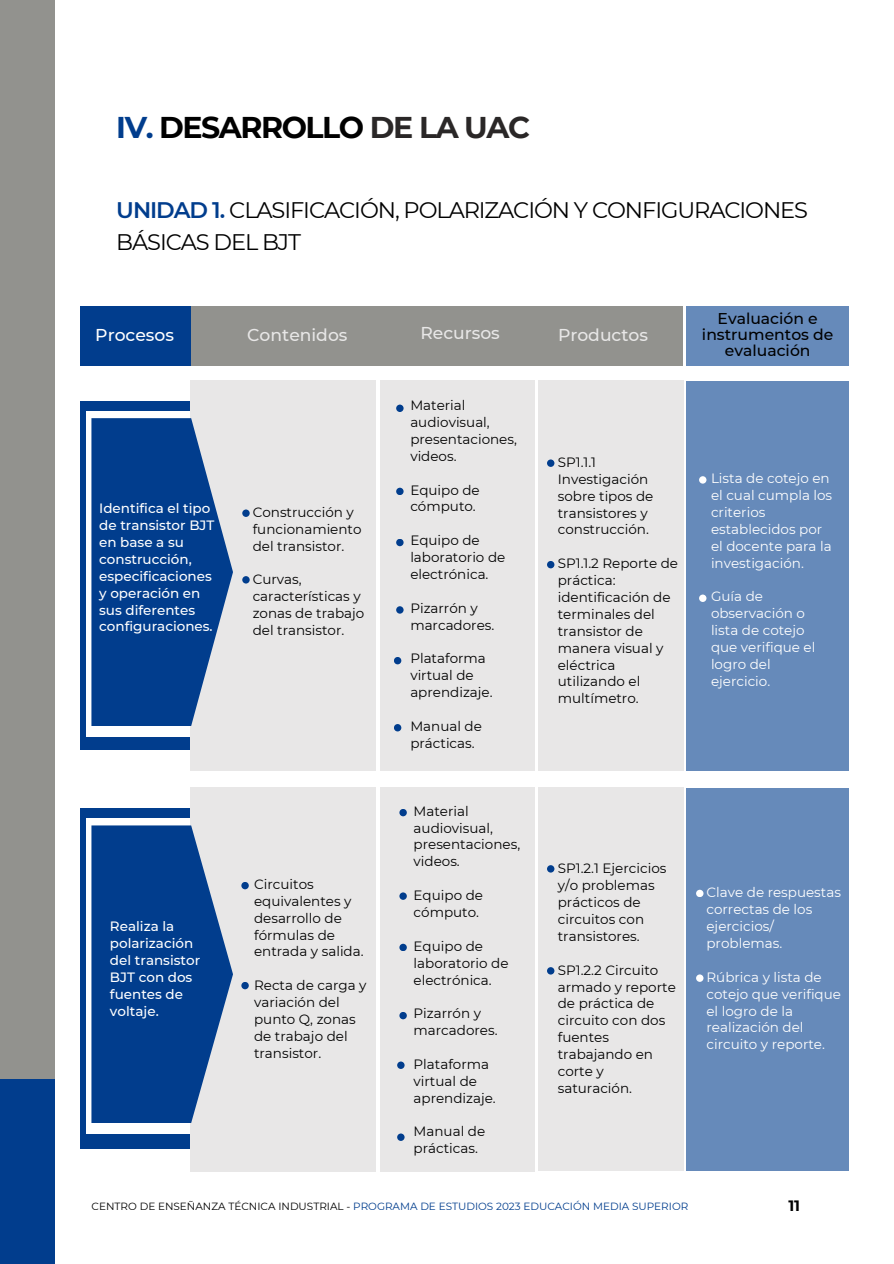
<style>
.page{position:relative;width:894px;height:1264px;background:#fff}
.page>*{position:absolute;margin:0;border:0;box-sizing:border-box;transform-origin:0 0}
.t1{font:700 30px "Montserrat";letter-spacing:-.05em;color:#000}
.t2{font:22.5px/31.5px "Montserrat";letter-spacing:-.05em;color:#000}
.t3{font:500 17.1px "Montserrat";color:#e8e7e7}
.t4{font:500 17.1px "Montserrat";color:#fff}
.t5{font:500 15.6px/15.8px "Montserrat";color:#000;text-align:center}
.t6{font:700 15px "Montserrat";color:#000}
.t7{font:13.5px/16.8px "Montserrat";color:#000}
.t8{font:13.5px/16.8px "Montserrat";color:#fff}
.t9{font:500 13.5px/16.8px "Montserrat";color:#fff}
.t10{font:10.5px "Montserrat";color:#013d8d}
.s1{color:#013d8d}
.s2{color:#2a2727}
.s3{font-weight:600;color:#013d8d}
.s4{color:#000}
</style>
<div class="page">
<div style="left:80px;top:401px;width:111px;height:348px;background:#013d8d"></div>
<div style="left:86px;top:411px;width:583px;height:325px;background:#fff"></div>
<div style="left:191px;top:380px;width:185px;height:390px;background:#e8e7e7"></div>
<div style="left:380px;top:380px;width:154px;height:390px;background:#e8e7e7"></div>
<div style="left:538px;top:380px;width:145px;height:390px;background:#e8e7e7"></div>
<svg style="left:91px;top:418px;width:142px;height:308px;background:#23569a"></svg>
<div style="left:396px;top:404px;width:7px;height:8px;background:#013d8d;border-radius:50%"></div>
<div style="left:396px;top:487px;width:7px;height:8px;background:#013d8d;border-radius:50%"></div>
<div style="left:396px;top:539px;width:7px;height:7px;background:#013d8d;border-radius:50%"></div>
<div style="left:547px;top:459px;width:7px;height:8px;background:#013d8d;border-radius:50%"></div>
<div style="left:686px;top:381px;width:162px;height:389px;background:#668aba"></div>
<svg style="left:698px;top:476px;width:8px;height:7px"></svg>
<div style="left:80px;top:306px;width:603px;height:59px;background:#92928e"></div>
<div style="left:80px;top:306px;width:110px;height:59px;background:#013d8d"></div>
<div style="left:686px;top:306px;width:162px;height:59px;background:#668aba"></div>
<div style="left:0;top:0;width:55px;height:1092px;background:#92928e"></div>
<div style="left:0;top:1078px;width:55px;height:185px;background:#013d8d"></div>
<div style="left:242px;top:509px;width:7px;height:8px;background:#013d8d;border-radius:50%"></div>
<div style="left:242px;top:576px;width:7px;height:7px;background:#013d8d;border-radius:50%"></div>
<div style="left:396px;top:606px;width:7px;height:7px;background:#013d8d;border-radius:50%"></div>
<div style="left:80px;top:808px;width:111px;height:340px;background:#013d8d"></div>
<div style="left:86px;top:818px;width:583px;height:315px;background:#fff"></div>
<div style="left:191px;top:787px;width:185px;height:384px;background:#e8e7e7"></div>
<div style="left:380px;top:787px;width:154px;height:384px;background:#e8e7e7"></div>
<div style="left:538px;top:787px;width:145px;height:384px;background:#e8e7e7"></div>
<svg style="left:91px;top:825px;width:142px;height:298px;background:#24569a"></svg>
<div style="left:394px;top:657px;width:7px;height:7px;background:#013d8d;border-radius:50%"></div>
<div style="left:394px;top:724px;width:7px;height:7px;background:#013d8d;border-radius:50%"></div>
<div style="left:686px;top:788px;width:162px;height:383px;background:#668aba"></div>
<svg style="left:695px;top:889px;width:8px;height:8px"></svg>
<svg style="left:241px;top:881px;width:8px;height:8px"></svg>
<div style="left:241px;top:981px;width:8px;height:8px;background:#013d8d;border-radius:50%"></div>
<div style="left:547px;top:561px;width:7px;height:7px;background:#013d8d;border-radius:50%"></div>
<svg style="left:698px;top:594px;width:8px;height:8px"></svg>
<div style="left:399px;top:808px;width:8px;height:8px;background:#013d8d;border-radius:50%"></div>
<div style="left:399px;top:892px;width:8px;height:7px;background:#013d8d;border-radius:50%"></div>
<svg style="left:399px;top:943px;width:8px;height:8px"></svg>
<div style="left:399px;top:1011px;width:8px;height:8px;background:#013d8d;border-radius:50%"></div>
<div style="left:397px;top:1061px;width:7px;height:7px;background:#013d8d;border-radius:50%"></div>
<div style="left:397px;top:1133px;width:7px;height:7px;background:#013d8d;border-radius:50%"></div>
<svg style="left:695px;top:974px;width:8px;height:7px"></svg>
<div style="left:547px;top:865px;width:7px;height:7px;background:#013d8d;border-radius:50%"></div>
<div style="left:547px;top:967px;width:7px;height:7px;background:#013d8d;border-radius:50%"></div>
<h5 class="t1" style="left:116px;top:109px;width:415px"><span class="s1">IV.</span> DESARROLLO <span class="s2">DE LA UAC</span></h5>
<h5 class="t2" style="left:116px;top:194px;width:693px"><span class="s3">UNIDAD 1.</span> CLASIFICACIÓN, POLARIZACIÓN Y CONFIGURACIONES<br>BÁSICAS DEL BJT</h5>
<h5 class="t4" style="left:95px;top:325px;width:80px">Procesos</h5>
<h5 class="t3" style="left:247px;top:325px;width:102px">Contenidos</h5>
<h4 class="t3" style="left:420px;top:322px;width:81px">Recursos</h4>
<h5 class="t3" style="left:558px;top:325px;width:91px">Productos</h5>
<h1 class="t9" style="left:99px;top:500px;width:117px">Identifica el tipo de transistor BJT en base a su construcción, especificaciones y operación en sus diferentes configuraciones.</h1>
<h2 class="t7" style="left:252px;top:503px;width:110px">Construcción y funcionamiento del transistor.</h2>
<h3 class="t7" style="left:252px;top:571px;width:113px">Curvas, características y zonas de trabajo del transistor.</h3>
<h5 class="t9" style="left:110px;top:917px;width:92px">Realiza la polarización del transistor<br>BJT con dos fuentes de voltaje.</h5>
<h5 class="t7" style="left:254px;top:875px;width:111px">Circuitos equivalentes y desarrollo de fórmulas de entrada y salida.</h5>
<h5 class="t7" style="left:254px;top:976px;width:114px">Recta de carga y variación del punto Q, zonas de trabajo del transistor.</h5>
<h3 class="t7" style="left:410px;top:397px;width:108px">Material audiovisual, presentaciones, videos.</h3>
<h3 class="t7" style="left:410px;top:481px;width:71px">Equipo de cómputo.</h3>
<h3 class="t7" style="left:410px;top:532px;width:96px">Equipo de laboratorio de electrónica.</h3>
<h5 class="t7" style="left:410px;top:599px;width:85px">Pizarrón y marcadores.</h5>
<h5 class="t7" style="left:410px;top:650px;width:84px">Plataforma virtual de aprendizaje.</h5>
<h5 class="t7" style="left:410px;top:717px;width:73px">Manual de prácticas.</h5>
<h5 class="t7" style="left:413px;top:802px;width:108px">Material audiovisual, presentaciones, videos.</h5>
<h5 class="t7" style="left:413px;top:886px;width:71px">Equipo de cómputo.</h5>
<h5 class="t7" style="left:413px;top:937px;width:96px">Equipo de laboratorio de electrónica.</h5>
<h5 class="t7" style="left:413px;top:1005px;width:85px">Pizarrón y marcadores.</h5>
<p class="t7" style="left:413px;top:1055px;width:84px">Plataforma virtual de aprendizaje.</p>
<p class="t7" style="left:413px;top:1123px;width:73px">Manual de prácticas.</p>
<h5 class="t7" style="left:557px;top:453px;width:97px">SP1.1.1<br>Investigación sobre tipos de transistores y construcción.</h5>
<h5 class="t7" style="left:557px;top:555px;width:122px">SP1.1.2 Reporte de práctica: identificación de terminales del transistor de manera visual y eléctrica utilizando el multímetro.</h5>
<h5 class="t7" style="left:557px;top:860px;width:110px">SP1.2.1 Ejercicios y/o problemas prácticos de circuitos con transistores.</h5>
<h5 class="t7" style="left:557px;top:961px;width:119px">SP1.2.2 Circuito armado y reporte de práctica de circuito con dos fuentes trabajando en corte y saturación.</h5>
<h5 class="t5" style="left:701px;top:311px;width:133px">Evaluación e instrumentos de evaluación</h5>
<h5 class="t8" style="left:710px;top:470px;width:123px">Lista de cotejo en el cual cumpla los criterios establecidos por el docente para la investigación.</h5>
<h5 class="t8" style="left:710px;top:588px;width:106px">Guía de observación o lista de cotejo que verifique el logro del ejercicio.</h5>
<h4 class="t8" style="left:706px;top:884px;width:136px">Clave de respuestas correctas de los ejercicios/ problemas.</h4>
<h3 class="t8" style="left:706px;top:968px;width:136px">Rúbrica y lista de cotejo que verifique el logro de la realización del circuito y reporte.</h3>
<h5 class="t10" style="left:92px;top:1199px;width:598px"><span class="s4">CENTRO DE ENSEÑANZA TÉCNICA INDUSTRIAL -</span> PROGRAMA DE ESTUDIOS 2023 EDUCACIÓN MEDIA SUPERIOR</h5>
<h5 class="t6" style="left:788px;top:1196px;width:13px">11</h5>
</div>
